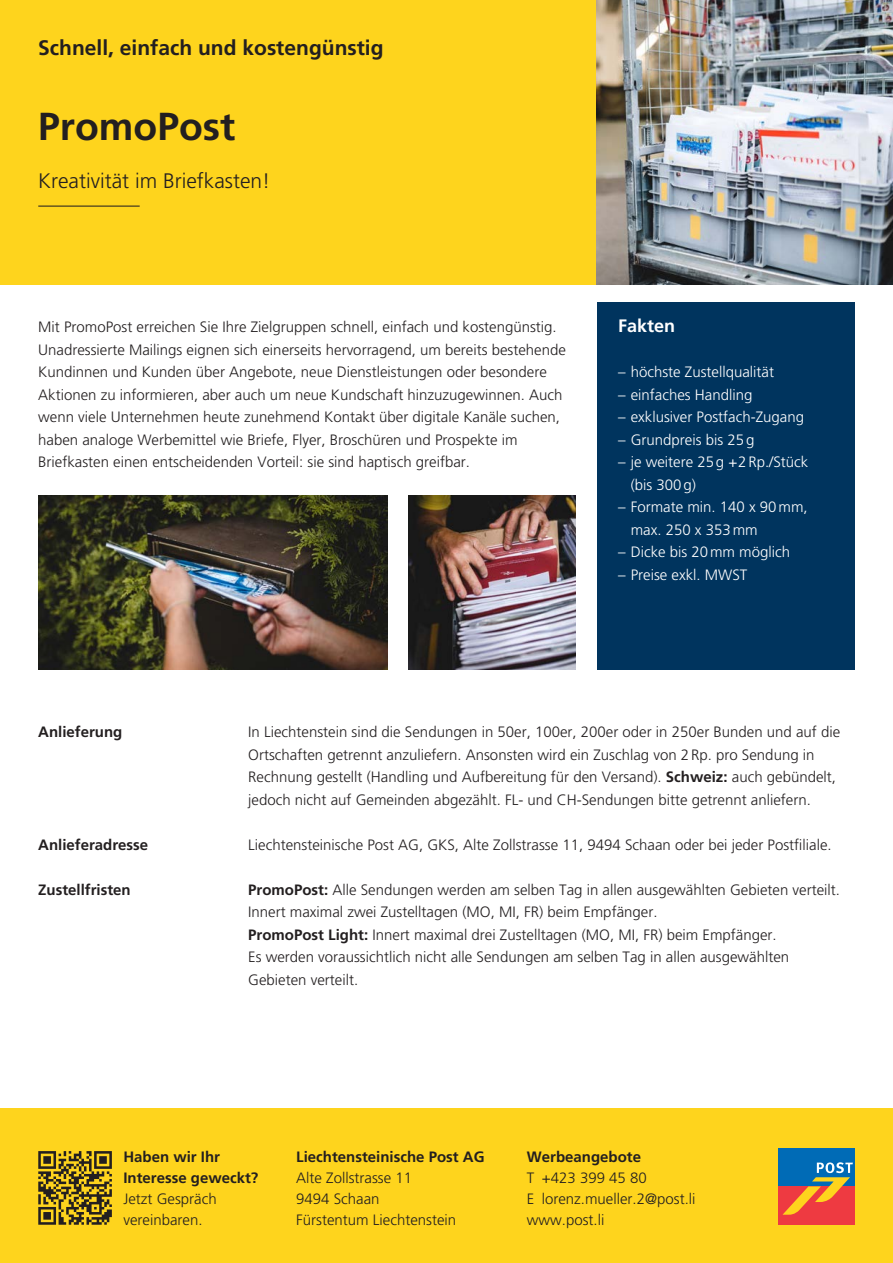
<style>
.page{position:relative;width:893px;height:1263px;background:#fff}
.page>*{position:absolute;margin:0;border:0;box-sizing:border-box;transform-origin:0 0}
.t1{font:700 39px "Frutiger LT";color:#231f20}
.t2{font:700 21px "Frutiger LT";color:#231f20}
.t3{font:300 21px "Frutiger LT";color:#231f20}
.t4{font:700 18px "Frutiger LT";color:#fff}
.t5{font:300 15px/22.5px "Frutiger LT";color:#231f20}
.t6{font:300 15px/22.5px "Frutiger LT";color:#fff}
.t7{font:700 15px/21px "Frutiger LT";color:#231f20}
.s1{font-weight:700}
</style>
<div class="page">
<div style="left:0;top:0;width:597px;height:285px;background:#fed41d"></div>
<div style="left:0;top:1108px;width:893px;height:155px;background:#fed41d"></div>
<svg style="left:38px;top:1151px;width:74px;height:74px"></svg>
<div style="left:778px;top:1148px;width:77px;height:38px;background:#006bb6"></div>
<div style="left:778px;top:1186px;width:77px;height:39px;background:#ee3a41"></div>
<svg style="left:782px;top:1162px;width:71px;height:53px"></svg>
<img style="left:597px;top:0;width:296px;height:285px">
<hr style="left:38px;top:206px;width:102px;height:1px;background:#231f20">
<div style="left:597px;top:302px;width:258px;height:368px;background:#00345e"></div>
<img style="left:409px;top:496px;width:166px;height:174px">
<img style="left:38px;top:496px;width:349px;height:174px">
<h2 class="t2" style="left:38px;top:35px;width:347px">Schnell, einfach und kostengünstig</h2>
<h1 class="t1" style="left:38px;top:103px;width:199px">PromoPost</h1>
<h2 class="t3" style="left:38px;top:168px;width:234px">Kreativität im Briefkasten!</h2>
<p class="t5" style="left:38px;top:316px;width:529px">Mit PromoPost erreichen Sie Ihre Zielgruppen schnell, einfach und kostengünstig.<br>Unadressierte Mailings eignen sich einerseits hervorragend, um bereits bestehende Kundinnen und Kunden über Angebote, neue Dienstleistungen oder besondere Aktionen zu informieren, aber auch um neue Kundschaft hinzuzugewinnen. Auch wenn viele Unternehmen heute zunehmend Kontakt über digitale Kanäle suchen, haben analoge Werbemittel wie Briefe, Flyer, Broschüren und Prospekte im Briefkasten einen entscheidenden Vorteil: sie sind haptisch greifbar.</p>
<p class="t4" style="left:618px;top:315px;width:59px">Fakten</p>
<p class="t6" style="left:618px;top:361px;width:158px">– höchste Zustellqualität</p>
<p class="t6" style="left:618px;top:383px;width:136px">– einfaches Handling</p>
<p class="t6" style="left:618px;top:406px;width:188px">– exklusiver Postfach-Zugang</p>
<p class="t6" style="left:618px;top:428px;width:138px">– Grundpreis bis 25g</p>
<p class="t6" style="left:631px;top:451px;width:179px;text-indent:-13px">– je weitere 25g +2Rp./Stück (bis 300g)</p>
<p class="t6" style="left:631px;top:496px;width:178px;text-indent:-13px">– Formate min. 140 x 90mm, max. 250 x 353mm</p>
<p class="t6" style="left:618px;top:541px;width:174px">– Dicke bis 20mm möglich</p>
<p class="t6" style="left:618px;top:563px;width:131px">– Preise exkl. MWST</p>
<p class="t7" style="left:38px;top:721px;width:86px">Anlieferung</p>
<p class="t5" style="left:248px;top:721px;width:593px">In Liechtenstein sind die Sendungen in 50er, 100er, 200er oder in 250er Bunden und auf die Ortschaften getrennt anzuliefern. Ansonsten wird ein Zuschlag von 2Rp. pro Sendung in Rechnung gestellt (Handling und Aufbereitung für den Versand). <span class="s1">Schweiz:</span> auch gebündelt, jedoch nicht auf Gemeinden abgezählt. FL- und CH-Sendungen bitte getrennt anliefern.</p>
<p class="t7" style="left:38px;top:834px;width:112px">Anlieferadresse</p>
<p class="t5" style="left:248px;top:833px;width:585px">Liechtensteinische Post AG, GKS, Alte Zollstrasse 11, 9494 Schaan oder bei jeder Postfiliale.</p>
<p class="t7" style="left:38px;top:879px;width:94px">Zustellfristen</p>
<p class="t5" style="left:248px;top:878px;width:593px"><span class="s1">PromoPost:</span> Alle Sendungen werden am selben Tag in allen ausgewählten Gebieten verteilt.<br>Innert maximal zwei Zustelltagen (MO, MI, FR) beim Empfänger.<br><span class="s1">PromoPost Light:</span> Innert maximal drei Zustelltagen (MO, MI, FR) beim Empfänger.<br>Es werden voraussichtlich nicht alle Sendungen am selben Tag in allen ausgewählten Gebieten verteilt.</p>
<p class="t7" style="left:123px;top:1146px;width:137px">Haben wir Ihr<br>Interesse geweckt?</p>
<p class="t5" style="left:123px;top:1188px;width:95px;line-height:21px">Jetzt Gespräch vereinbaren.</p>
<p class="t7" style="left:296px;top:1146px;width:190px">Liechtensteinische Post AG</p>
<p class="t5" style="left:296px;top:1168px;width:161px;line-height:21px">Alte Zollstrasse 11<br>9494 Schaan<br>Fürstentum Liechtenstein</p>
<p class="t7" style="left:527px;top:1146px;width:116px">Werbeangebote</p>
<p class="t5" style="left:527px;top:1167px;width:170px;line-height:21px">T +423 399 45 80<br>E lorenz.mueller.2@post.li www.post.li</p>
</div>
